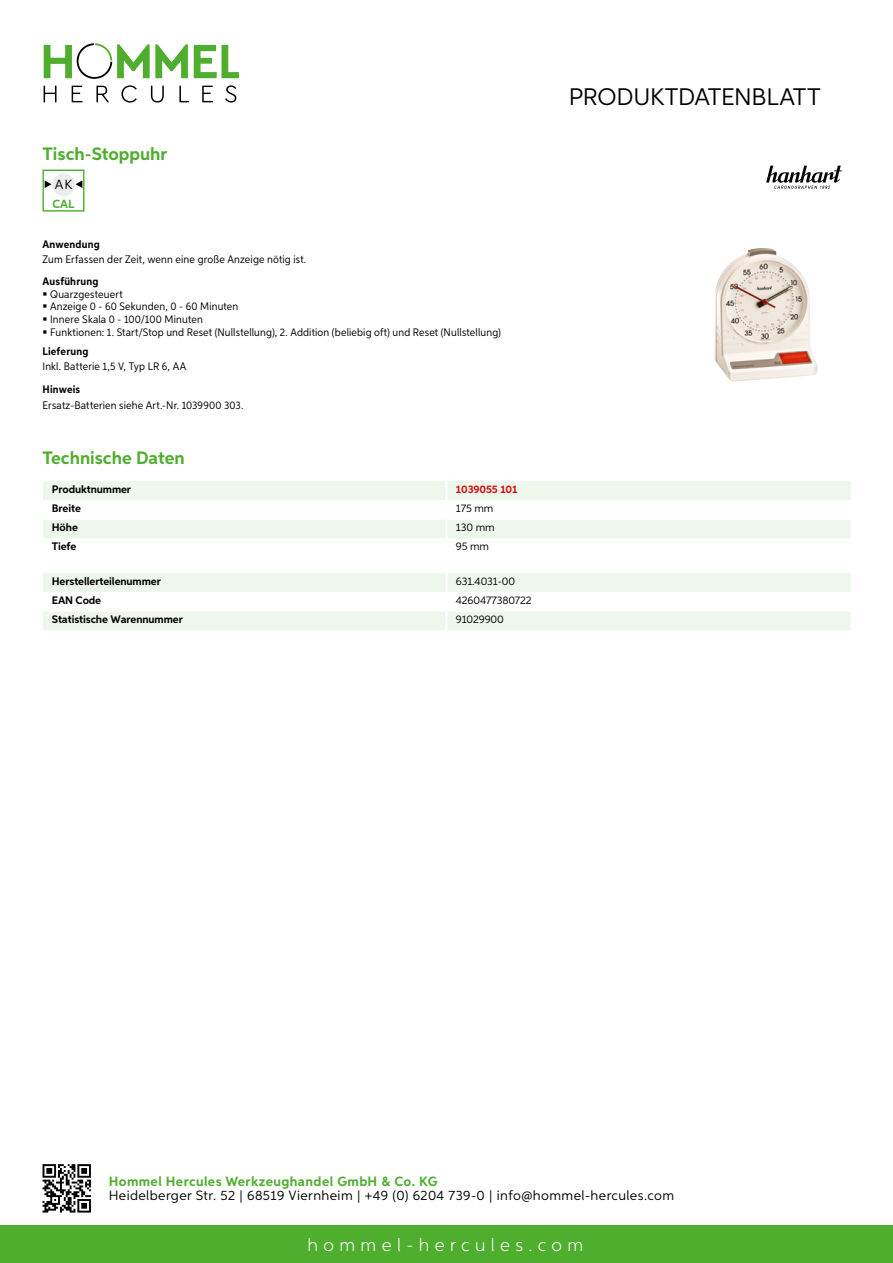
<style>
.page{position:relative;width:893px;height:1263px;background:#fff}
.page>*{position:absolute;margin:0;border:0;box-sizing:border-box;transform-origin:0 0}
.t1{font:24px "Aspira";letter-spacing:-.01em;color:#000}
.t2{font:700 18px "Aspira";color:#50ae2f}
.t3{font:300 18px "Aspira";letter-spacing:.3em;color:#fff}
.t4{font:13.5px "Aspira";letter-spacing:.03em;color:#000}
.t5{font:700 13.5px "Aspira";letter-spacing:.03em;color:#50ae2f}
.t6{font:13.35px "Aspira";color:#000}
.t7{font:700 11.85px "Aspira";color:#50ae2f}
.t8{font:10.95px/12.8px "Aspira Nar";letter-spacing:.015em;color:#000}
.t9{font:700 10.95px "Aspira";letter-spacing:-.01em;color:#000}
.t10{font:10.95px "Aspira";letter-spacing:-.01em;color:#000}
.t11{font:700 10.95px "Aspira Nar";letter-spacing:.02em;color:#000}
.t12{font:700 10.95px "Aspira";letter-spacing:-.01em;color:#cd1013}
</style>
<div class="page">
<div style="left:0;top:1226px;width:893px;height:37px;background:#50ae2f"></div>
<svg style="left:43px;top:1164px;width:48px;height:48px"></svg>
<svg style="left:194px;top:45px;width:45px;height:33px"></svg>
<svg style="left:44px;top:43px;width:144px;height:36px"></svg>
<svg style="left:44px;top:86px;width:13px;height:16px"></svg>
<svg style="left:72px;top:86px;width:10px;height:16px"></svg>
<svg style="left:96px;top:86px;width:13px;height:16px"></svg>
<svg style="left:121px;top:85px;width:16px;height:18px"></svg>
<svg style="left:151px;top:86px;width:13px;height:17px"></svg>
<svg style="left:179px;top:86px;width:10px;height:16px"></svg>
<svg style="left:202px;top:86px;width:11px;height:16px"></svg>
<svg style="left:225px;top:85px;width:11px;height:18px"></svg>
<div style="left:43px;top:481px;width:807px;height:19px;background:#eef7eb"></div>
<div style="left:43px;top:520px;width:807px;height:18px;background:#eef7eb"></div>
<hr style="left:445px;top:481px;width:3px;height:19px;background:#fff">
<hr style="left:445px;top:519px;width:3px;height:20px;background:#fff">
<svg style="left:43px;top:573px;width:807px;height:57px"></svg>
<hr style="left:445px;top:611px;width:3px;height:19px;background:#fff">
<div style="left:43px;top:170px;width:42px;height:42px;border:1px solid #50ae2f"></div>
<div style="left:52px;top:173px;width:23px;height:23px;background:#ececec;border-radius:50%"></div>
<svg style="left:76px;top:180px;width:6px;height:8px"></svg>
<svg style="left:45px;top:180px;width:7px;height:8px"></svg>
<img style="left:714px;top:248px;width:104px;height:134px">
<svg style="left:766px;top:166px;width:76px;height:23px"></svg>
<h2 class="t2" style="left:43px;top:142px;width:126px">Tisch-Stoppuhr</h2>
<p class="t6" style="left:55px;top:176px;width:19px">AK</p>
<p class="t7" style="left:53px;top:196px;width:23px">CAL</p>
<p class="t11" style="left:43px;top:237px;width:59px">Anwendung</p>
<p class="t8" style="left:43px;top:252px;width:265px">Zum Erfassen der Zeit, wenn eine große Anzeige nötig ist.</p>
<p class="t11" style="left:43px;top:274px;width:58px">Ausführung</p>
<p class="t8" style="left:50px;top:287px;width:452px">Quarzgesteuert<br>Anzeige 0 - 60 Sekunden, 0 - 60 Minuten<br>Innere Skala 0 - 100/100 Minuten<br>Funktionen: 1. Start/Stop und Reset (Nullstellung), 2. Addition (beliebig oft) und Reset (Nullstellung)</p>
<p class="t11" style="left:43px;top:345px;width:47px">Lieferung</p>
<p class="t8" style="left:43px;top:360px;width:145px">Inkl. Batterie 1,5 V, Typ LR 6, AA</p>
<p class="t11" style="left:43px;top:383px;width:39px">Hinweis</p>
<p class="t8" style="left:43px;top:398px;width:202px">Ersatz-Batterien siehe Art.-Nr. 1039900 303.</p>
<h2 class="t2" style="left:43px;top:447px;width:144px">Technische Daten</h2>
<p class="t9" style="left:52px;top:483px;width:81px">Produktnummer</p>
<p class="t12" style="left:456px;top:483px;width:63px">1039055 101</p>
<p class="t9" style="left:52px;top:502px;width:31px">Breite</p>
<p class="t10" style="left:456px;top:502px;width:39px">175 mm</p>
<p class="t9" style="left:52px;top:521px;width:28px">Höhe</p>
<p class="t10" style="left:456px;top:521px;width:40px">130 mm</p>
<p class="t9" style="left:52px;top:540px;width:26px">Tiefe</p>
<p class="t10" style="left:456px;top:540px;width:35px">95 mm</p>
<p class="t9" style="left:52px;top:574px;width:111px">Herstellerteilenummer</p>
<p class="t10" style="left:456px;top:575px;width:61px">631.4031-00</p>
<p class="t9" style="left:52px;top:594px;width:51px">EAN Code</p>
<p class="t10" style="left:456px;top:594px;width:77px">4260477380722</p>
<p class="t9" style="left:52px;top:613px;width:132px">Statistische Warennummer</p>
<p class="t10" style="left:456px;top:613px;width:49px">91029900</p>
<h1 class="t1" style="left:569px;top:82px;width:253px">Produktdatenblatt</h1>
<p class="t5" style="left:109px;top:1172px;width:330px">Hommel Hercules Werkzeughandel GmbH &amp; Co. KG</p>
<p class="t4" style="left:109px;top:1187px;width:567px">Heidelberger Str. 52 | 68519 Viernheim | +49 (0) 6204 739-0 | info@hommel-hercules.com</p>
<h2 class="t3" style="left:307px;top:1234px;width:277px">hommel-hercules.com</h2>
</div>
